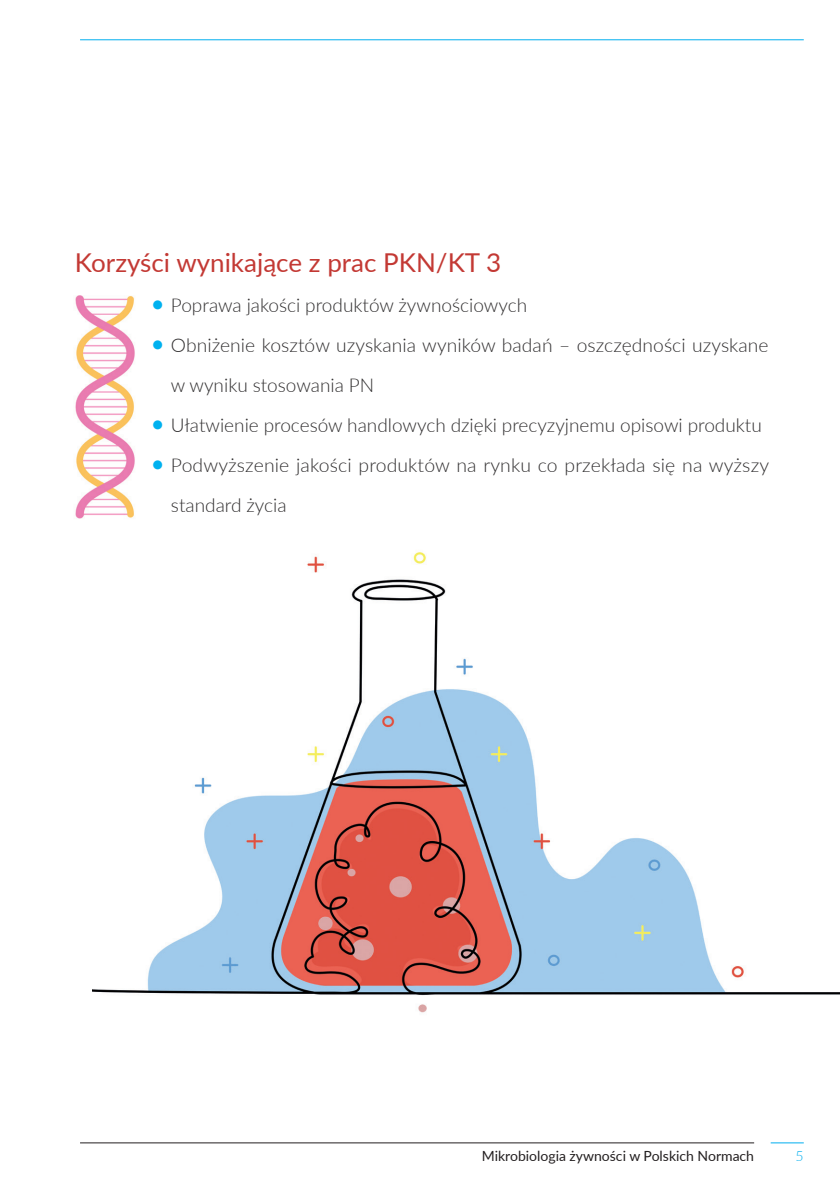
<style>
.page{position:relative;width:840px;height:1191px;background:#fff}
.page>*{position:absolute;margin:0;border:0;box-sizing:border-box;transform-origin:0 0}
.NAGŁÓWEK_AKAPITU_-_b{font:26px "Lato";color:#c33934}
.t1{font:300 19px/40px "Lato";color:#312f30}
.t2{font:14px "Lato";color:#231f20}
.t3{font:300 14px "Lato";color:#00aeef}
.s1{font-weight:400;font-size:24px;color:#00b1ef}
</style>
<div class="page">
<hr style="left:80px;top:1142px;width:673px;height:1px;background:#231f20">
<hr style="left:80px;top:39px;width:723px;height:1px;background:#00aeef">
<hr style="left:770px;top:1142px;width:33px;height:1px;background:#00aeef">
<img style="left:75px;top:295px;width:60px;height:224px">
<img style="left:92px;top:552px;width:747px;height:461px">
<p class="NAGŁÓWEK_AKAPITU_-_b" style="left:75px;top:244px;width:428px">Korzyści wynikające z prac PKN/KT 3</p>
<p class="t1" style="left:151px;top:284px;width:377px"><span class="s1">•</span> Poprawa jakości produktów żywnościowych</p>
<p class="t1" style="left:171px;top:324px;width:598px;text-indent:-20px"><span class="s1">•</span> Obniżenie kosztów uzyskania wyników badań – oszczędności uzyskane w wyniku stosowania PN</p>
<p class="t1" style="left:151px;top:404px;width:612px"><span class="s1">•</span> Ułatwienie procesów handlowych dzięki precyzyjnemu opisowi produktu</p>
<p class="t1" style="left:171px;top:444px;width:599px;text-indent:-20px"><span class="s1">•</span> Podwyższenie jakości produktów na rynku co przekłada się na wyższy standard życia</p>
<p class="t2" style="left:481px;top:1146px;width:273px">Mikrobiologia żywności w Polskich Normach</p>
<p class="t3" style="left:795px;top:1146px;width:10px">5</p>
</div>
